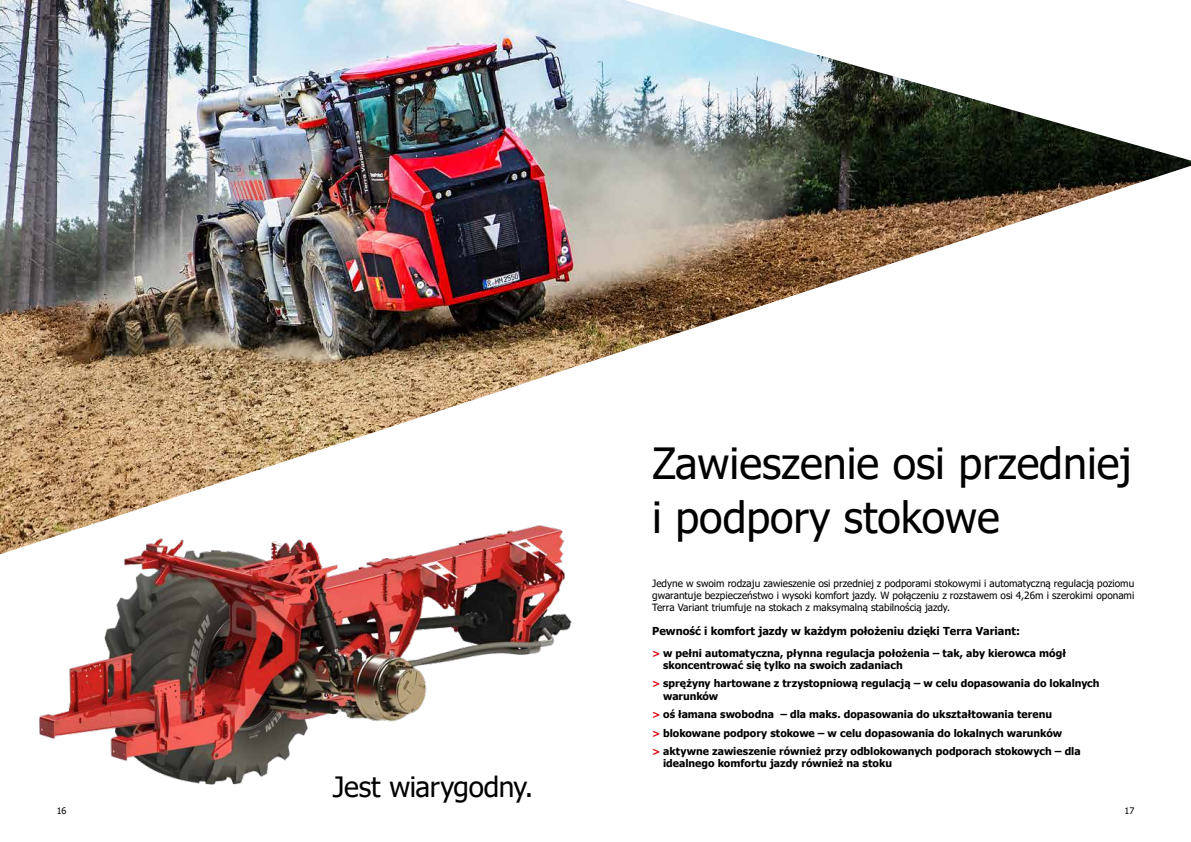
<style>
.page{position:relative;width:1191px;height:842px;background:#fff}
.page>*{position:absolute;margin:0;border:0;box-sizing:border-box;transform-origin:0 0}
.t1{font:43px/54px "Tahoma";color:#000}
.t2{font:28px "Tahoma";letter-spacing:-.015em;color:#000}
.t3{font:700 11px "Tahoma";color:#000}
.t4{font:700 10.5px/12.6px "Tahoma";color:#000}
.t5{font:10px/12px "Tahoma";color:#000;text-align:justify}
.t6{font:9px "Tahoma";color:#000}
.s1{font-size:10px;color:#dc0814}
</style>
<div class="page">
<img style="left:0;top:554px;width:572px;height:231px">
<img style="left:0;top:0;width:1191px;height:554px">
<p class="t6" style="left:57px;top:804px;width:11px">16</p>
<h2 class="t2" style="left:333px;top:768px;width:202px">Jest wiarygodny.</h2>
<h1 class="t1" style="left:652px;top:438px;width:481px">Zawieszenie osi przedniej i podpory stokowe</h1>
<p class="t5" style="left:652px;top:578px;width:483px">Jedyne w swoim rodzaju zawieszenie osi przedniej z podporami stokowymi i automatyczną regulacją poziomu gwarantuje bezpieczeństwo i wysoki komfort jazdy. W połączeniu z rozstawem osi 4,26m i szerokimi oponami Terra Variant triumfuje na stokach z maksymalną stabilnością jazdy.</p>
<p class="t3" style="left:652px;top:624px;width:369px">Pewność i komfort jazdy w każdym położeniu dzięki Terra Variant:</p>
<p class="t4" style="left:663px;top:647px;width:404px;text-indent:-11px"><span class="s1">&gt;</span> w pełni automatyczna, płynna regulacja położenia – tak, aby kierowca mógł skoncentrować się tylko na swoich zadaniach</p>
<p class="t4" style="left:663px;top:678px;width:438px;text-indent:-11px"><span class="s1">&gt;</span> sprężyny hartowane z trzystopniową regulacją – w celu dopasowania do lokalnych warunków</p>
<p class="t4" style="left:652px;top:706px;width:430px;line-height:18.3px"><span class="s1">&gt;</span> oś łamana swobodna – dla maks. dopasowania do ukształtowania terenu<br><span class="s1">&gt;</span> blokowane podpory stokowe – w celu dopasowania do lokalnych warunków<br><span class="s1">&gt;</span> aktywne zawieszenie również przy odblokowanych podporach stokowych – dla</p>
<p class="t4" style="left:663px;top:758px;width:230px">idealnego komfortu jazdy również na stoku</p>
<p class="t6" style="left:1124px;top:804px;width:11px">17</p>
</div>
